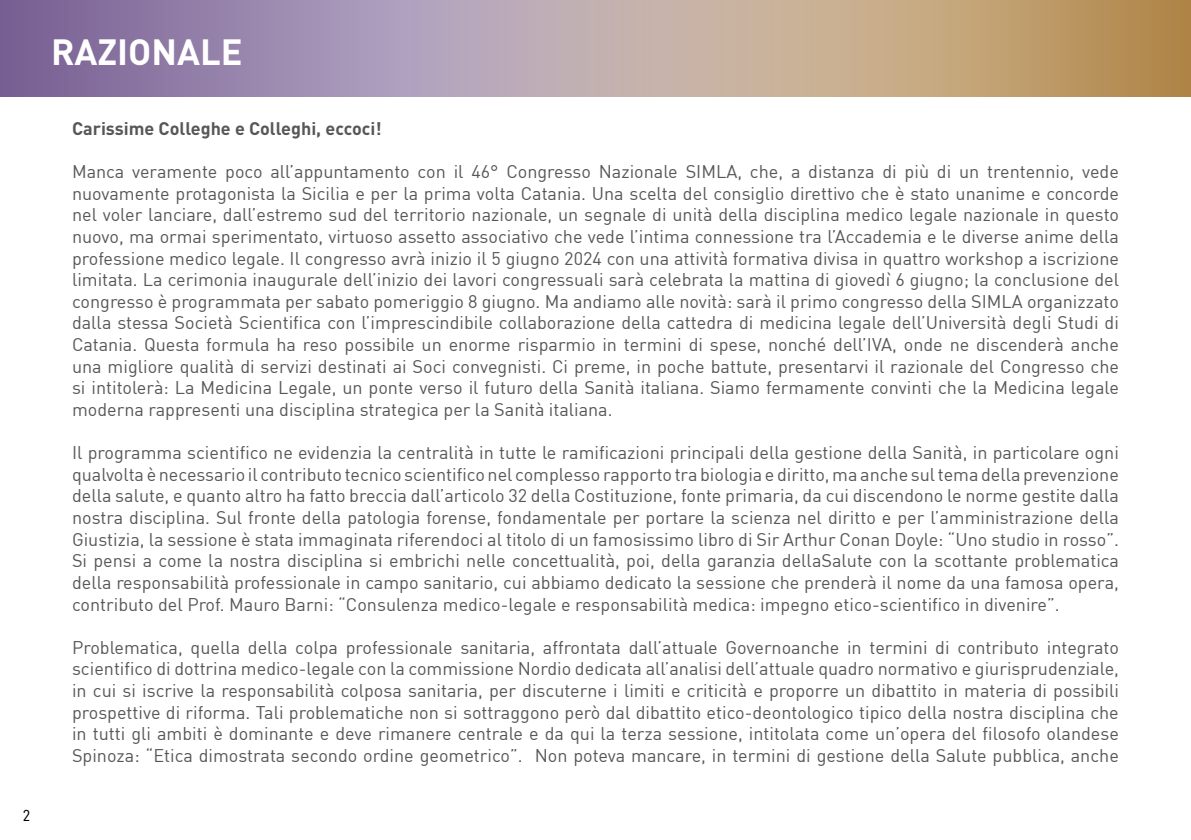
<style>
.page{position:relative;width:1191px;height:840px;background:#fff}
.page>*{position:absolute;margin:0;border:0;box-sizing:border-box;transform-origin:0 0}
.t1{font:700 36px "DIN";color:#fff}
.t2{font:18px/21.6px "DIN";color:#575756;text-align:justify}
.t3{font:700 18px "DIN";color:#575756}
.t4{font:16px "D DIN";color:#000}
</style>
<div class="page">
<svg style="left:0;top:0;width:410px;height:96px;background:#937fa9"></svg>
<div style="left:410px;top:0;width:781px;height:96px;background:#b7a8bb"></div>
<svg style="left:538px;top:0;width:653px;height:96px"></svg>
<p class="t4" style="left:23px;top:805px;width:9px">2</p>
<h1 class="t1" style="left:51px;top:28px;width:193px">RAZIONALE</h1>
<p class="t3" style="left:72px;top:116px;width:311px">Carissime Colleghe e Colleghi, eccoci!</p>
<p class="t2" style="left:72px;top:160px;width:1048px">Manca veramente poco all’appuntamento con il 46° Congresso Nazionale SIMLA, che, a distanza di più di un trentennio, vede nuovamente protagonista la Sicilia e per la prima volta Catania. Una scelta del consiglio direttivo che è stato unanime e concorde nel voler lanciare, dall’estremo sud del territorio nazionale, un segnale di unità della disciplina medico legale nazionale in questo nuovo, ma ormai sperimentato, virtuoso assetto associativo che vede l’intima connessione tra l’Accademia e le diverse anime della professione medico legale. Il congresso avrà inizio il 5 giugno 2024 con una attività formativa divisa in quattro workshop a iscrizione limitata. La cerimonia inaugurale dell’inizio dei lavori congressuali sarà celebrata la mattina di giovedì 6 giugno; la conclusione del congresso è programmata per sabato pomeriggio 8 giugno. Ma andiamo alle novità: sarà il primo congresso della SIMLA organizzato dalla stessa Società Scientifica con l’imprescindibile collaborazione della cattedra di medicina legale dell’Università degli Studi di Catania. Questa formula ha reso possibile un enorme risparmio in termini di spese, nonché dell’IVA, onde ne discenderà anche una migliore qualità di servizi destinati ai Soci convegnisti. Ci preme, in poche battute, presentarvi il razionale del Congresso che si intitolerà: La Medicina Legale, un ponte verso il futuro della Sanità italiana. Siamo fermamente convinti che la Medicina legale moderna rappresenti una disciplina strategica per la Sanità italiana.</p>
<p class="t2" style="left:72px;top:441px;width:1048px">Il programma scientifico ne evidenzia la centralità in tutte le ramificazioni principali della gestione della Sanità, in particolare ogni qualvolta è necessario il contributo tecnico scientifico nel complesso rapporto tra biologia e diritto, ma anche sul tema della prevenzione della salute, e quanto altro ha fatto breccia dall’articolo 32 della Costituzione, fonte primaria, da cui discendono le norme gestite dalla nostra disciplina. Sul fronte della patologia forense, fondamentale per portare la scienza nel diritto e per l’amministrazione della Giustizia, la sessione è stata immaginata riferendoci al titolo di un famosissimo libro di Sir Arthur Conan Doyle: “Uno studio in rosso”.<br>Si pensi a come la nostra disciplina si embrichi nelle concettualità, poi, della garanzia dellaSalute con la scottante problematica della responsabilità professionale in campo sanitario, cui abbiamo dedicato la sessione che prenderà il nome da una famosa opera, contributo del Prof. Mauro Barni: “Consulenza medico-legale e responsabilità medica: impegno etico-scientifico in divenire”.</p>
<p class="t2" style="left:72px;top:635px;width:1048px">Problematica, quella della colpa professionale sanitaria, affrontata dall’attuale Governoanche in termini di contributo integrato scientifico di dottrina medico-legale con la commissione Nordio dedicata all’analisi dell’attuale quadro normativo e giurisprudenziale, in cui si iscrive la responsabilità colposa sanitaria, per discuterne i limiti e criticità e proporre un dibattito in materia di possibili prospettive di riforma. Tali problematiche non si sottraggono però dal dibattito etico-deontologico tipico della nostra disciplina che in tutti gli ambiti è dominante e deve rimanere centrale e da qui la terza sessione, intitolata come un’opera del filosofo olandese Spinoza: “Etica dimostrata secondo ordine geometrico”. Non poteva mancare, in termini di gestione della Salute pubblica, anche</p>
</div>
